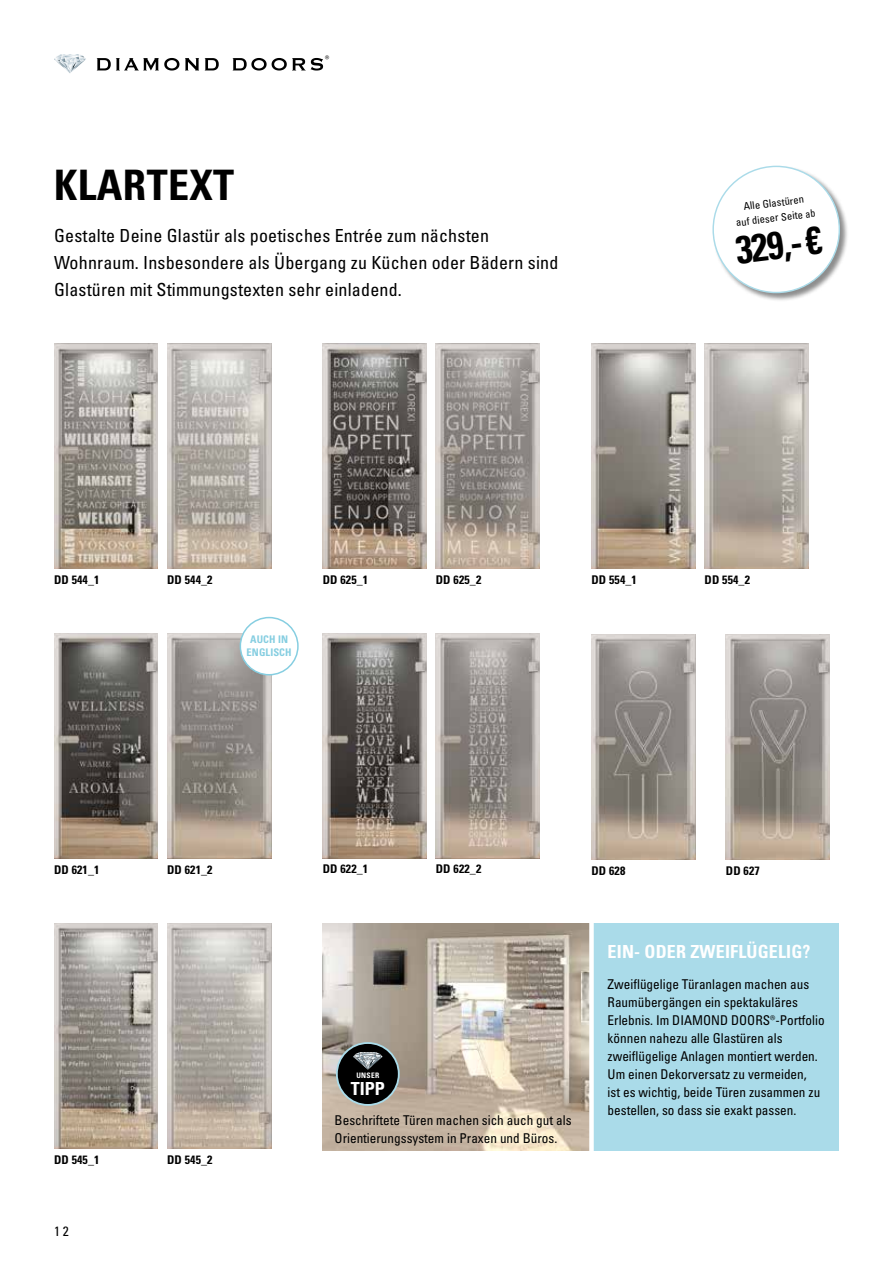
<style>
.page{position:relative;width:893px;height:1263px;background:#fff}
.page>*{position:absolute;margin:0;border:0;box-sizing:border-box;transform-origin:0 0}
.t1{font:700 condensed 42px "Univers LT Pro";letter-spacing:.01em;color:#000}
.t2{font:700 condensed 39px "Univers LT Pro";color:#000;scale:.95 1}
.t3{font:condensed 18px/27px "Univers LT Pro";letter-spacing:.01em;color:#000}
.t4{font:700 condensed 18px "Univers LT Pro";letter-spacing:.01em;color:#fff}
.t5{font:condensed 13.5px/18px "Univers LT Pro";color:#000}
.t6{font:700 condensed 12px "Univers LT Pro";letter-spacing:.01em;color:#000}
.t7{font:condensed 10.5px/15px "Univers LT Pro";color:#000;text-align:center}
.t8{font:700 condensed 10.5px/13.5px "Univers LT Pro";letter-spacing:.01em;color:#86cee1;text-align:center}
.t9{font:700 condensed 7.5px "Univers LT Pro";letter-spacing:.04em;color:#fff}
</style>
<div class="page">
<svg style="left:97px;top:58px;width:226px;height:13px"></svg>
<svg style="left:54px;top:54px;width:32px;height:19px"></svg>
<img style="left:54px;top:344px;width:104px;height:225px">
<img style="left:167px;top:344px;width:104px;height:225px">
<img style="left:54px;top:923px;width:104px;height:225px">
<img style="left:167px;top:923px;width:104px;height:225px">
<img style="left:591px;top:344px;width:104px;height:225px">
<img style="left:705px;top:344px;width:104px;height:225px">
<img style="left:54px;top:633px;width:104px;height:225px">
<img style="left:167px;top:633px;width:104px;height:225px">
<img style="left:323px;top:633px;width:104px;height:225px">
<img style="left:436px;top:633px;width:104px;height:225px">
<img style="left:323px;top:344px;width:104px;height:225px">
<img style="left:436px;top:344px;width:104px;height:225px">
<img style="left:591px;top:634px;width:104px;height:225px">
<img style="left:726px;top:634px;width:104px;height:225px">
<div style="left:591px;top:923px;width:248px;height:228px;background:#aadbe9"></div>
<div style="left:712px;top:165px;width:137px;height:137px;background:#000;opacity:.45"></div>
<div style="left:713px;top:166px;width:126px;height:126px;background:#fff;border-radius:50%"></div>
<div style="left:240px;top:618px;width:58px;height:57px;background:#fff;border-radius:50%"></div>
<div style="left:240px;top:617px;width:59px;height:58px;border:2px solid #86cee1;border-radius:50%"></div>
<img style="left:323px;top:923px;width:266px;height:228px">
<div style="left:337px;top:1043px;width:62px;height:62px;background:#000;border-radius:50%"></div>
<div style="left:336px;top:1042px;width:64px;height:64px;border:2px solid #aadbe9;border-radius:50%"></div>
<svg style="left:353px;top:1052px;width:30px;height:18px"></svg>
<div style="left:589px;top:919px;width:5px;height:290px;background:#fff"></div>
<p class="t7" style="left:325px;top:51px;width:6px">®</p>
<h1 class="t1" style="left:54px;top:160px;width:182px">KLARTEXT</h1>
<h3 class="t3" style="left:54px;top:222px;width:506px">Gestalte Deine Glastür als poetisches Entrée zum nächsten<br>Wohnraum. Insbesondere als Übergang zu Küchen oder Bädern sind<br>Glastüren mit Stimmungstexten sehr einladend.</h3>
<p class="t7" style="left:733px;top:200px;width:81px;rotate:-7deg">Alle Glastüren<br>auf dieser Seite ab</p>
<h2 class="t2" style="left:733px;top:226px;width:93px;rotate:-7deg">329,-€</h2>
<p class="t6" style="left:54px;top:572px;width:47px">DD 544_1</p>
<p class="t6" style="left:167px;top:572px;width:47px">DD 544_2</p>
<p class="t8" style="left:247px;top:632px;width:47px">AUCH IN<br>ENGLISCH</p>
<p class="t6" style="left:323px;top:572px;width:47px">DD 625_1</p>
<p class="t6" style="left:436px;top:572px;width:47px">DD 625_2</p>
<p class="t6" style="left:591px;top:572px;width:47px">DD 554_1</p>
<p class="t6" style="left:705px;top:572px;width:47px">DD 554_2</p>
<p class="t6" style="left:54px;top:862px;width:47px">DD 621_1</p>
<p class="t6" style="left:167px;top:862px;width:47px">DD 621_2</p>
<p class="t6" style="left:323px;top:862px;width:47px">DD 622_1</p>
<p class="t6" style="left:436px;top:862px;width:47px">DD 622_2</p>
<p class="t6" style="left:591px;top:863px;width:35px">DD 628</p>
<p class="t6" style="left:726px;top:863px;width:35px">DD 627</p>
<p class="t6" style="left:54px;top:1152px;width:47px">DD 545_1</p>
<p class="t6" style="left:167px;top:1152px;width:47px">DD 545_2</p>
<p class="t5" style="left:54px;top:1222px;width:16px">12</p>
<p class="t9" style="left:356px;top:1071px;width:24px">UNSER</p>
<h3 class="t4" style="left:351px;top:1078px;width:36px">TIPP</h3>
<p class="t5" style="left:335px;top:1111px;width:238px">Beschriftete Türen machen sich auch gut als<br>Orientierungssystem in Praxen und Büros.</p>
<h3 class="t4" style="left:608px;top:941px;width:204px">EIN- ODER ZWEIFLÜGELIG?</h3>
<p class="t5" style="left:608px;top:975px;width:218px">Zweiflügelige Türanlagen machen aus Raumübergängen ein spektakuläres Erlebnis. Im DIAMOND DOORS®-Portfolio können nahezu alle Glastüren als zweiflügelige Anlagen montiert werden.<br>Um einen Dekorversatz zu vermeiden,<br>ist es wichtig, beide Türen zusammen zu bestellen, so dass sie exakt passen.</p>
</div>
